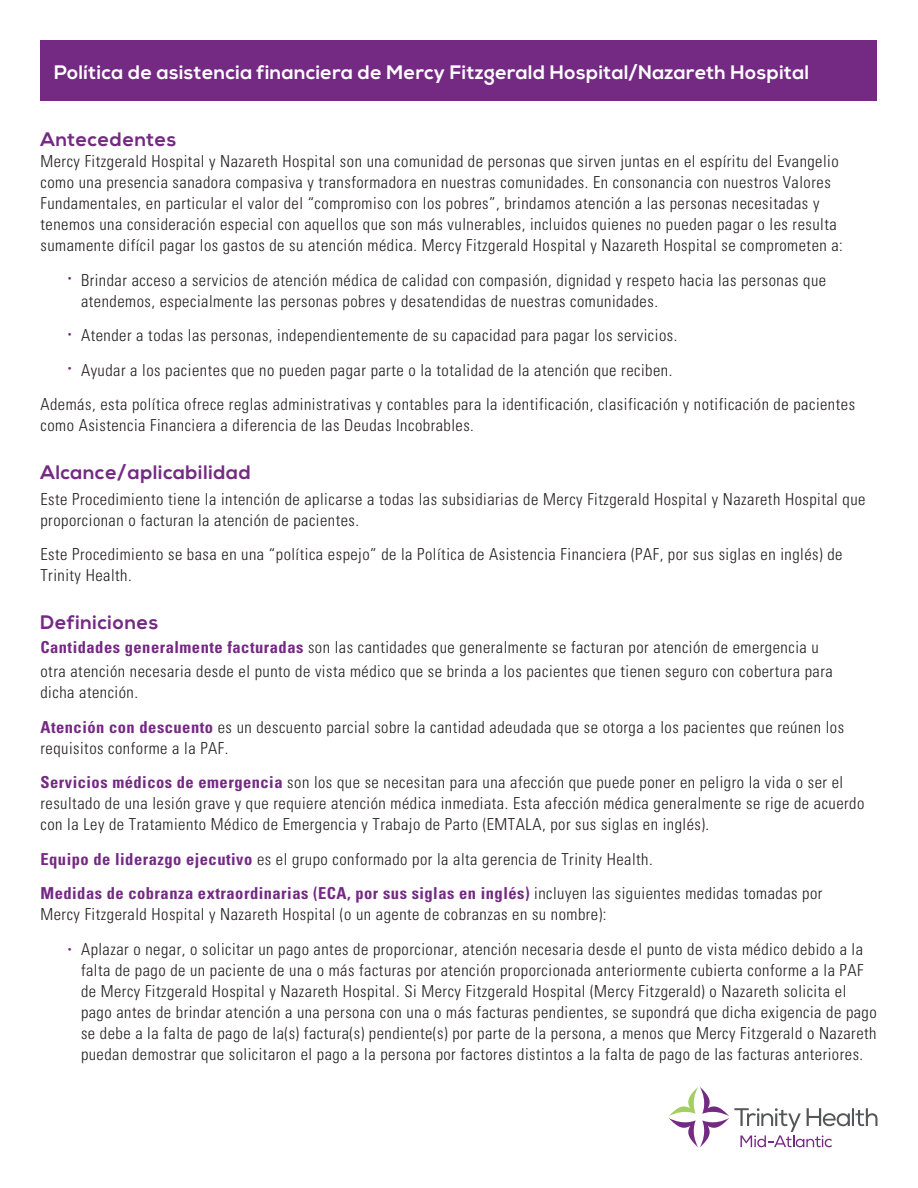
<style>
.page{position:relative;width:918px;height:1188px;background:#fff}
.page>*{position:absolute;margin:0;border:0;box-sizing:border-box;transform-origin:0 0}
.t1{font:700 19.5px "Nexa";letter-spacing:.02em;color:#fff}
.t2{font:700 19.5px "Nexa";letter-spacing:.03em;color:#742983}
.t3{font:300 condensed 16.5px/21px "Univers LT Std";letter-spacing:.03em;color:#231f20}
.s1{font-weight:700;color:#742983}
</style>
<div class="page">
<div style="left:40px;top:40px;width:838px;height:61px;background:#742983"></div>
<svg style="left:669px;top:1087px;width:209px;height:61px"></svg>
<p class="t1" style="left:54px;top:61px;width:757px">Política de asistencia financiera de Mercy Fitzgerald Hospital/Nazareth Hospital</p>
<p class="t2" style="left:40px;top:128px;width:137px">Antecedentes</p>
<p class="t3" style="left:40px;top:151px;width:804px">Mercy Fitzgerald Hospital y Nazareth Hospital son una comunidad de personas que sirven juntas en el espíritu del Evangelio como una presencia sanadora compasiva y transformadora en nuestras comunidades. En consonancia con nuestros Valores Fundamentales, en particular el valor del “compromiso con los pobres”, brindamos atención a las personas necesitadas y tenemos una consideración especial con aquellos que son más vulnerables, incluidos quienes no pueden pagar o les resulta sumamente difícil pagar los gastos de su atención médica. Mercy Fitzgerald Hospital y Nazareth Hospital se comprometen a:</p>
<p class="t3" style="left:81px;top:269px;width:747px;text-indent:-14px"><sup>•</sup> Brindar acceso a servicios de atención médica de calidad con compasión, dignidad y respeto hacia las personas que atendemos, especialmente las personas pobres y desatendidas de nuestras comunidades.</p>
<p class="t3" style="left:68px;top:325px;width:611px"><sup>•</sup> Atender a todas las personas, independientemente de su capacidad para pagar los servicios.</p>
<p class="t3" style="left:68px;top:359px;width:606px"><sup>•</sup> Ayudar a los pacientes que no pueden pagar parte o la totalidad de la atención que reciben.</p>
<p class="t3" style="left:40px;top:394px;width:816px">Además, esta política ofrece reglas administrativas y contables para la identificación, clasificación y notificación de pacientes como Asistencia Financiera a diferencia de las Deudas Incobrables.</p>
<p class="t2" style="left:40px;top:461px;width:212px">Alcance/aplicabilidad</p>
<p class="t3" style="left:40px;top:488px;width:827px">Este Procedimiento tiene la intención de aplicarse a todas las subsidiarias de Mercy Fitzgerald Hospital y Nazareth Hospital que proporcionan o facturan la atención de pacientes.</p>
<p class="t3" style="left:40px;top:544px;width:804px">Este Procedimiento se basa en una “política espejo” de la Política de Asistencia Financiera (PAF, por sus siglas en inglés) de<br>Trinity Health.</p>
<p class="t2" style="left:40px;top:611px;width:119px">Definiciones</p>
<p class="t3" style="left:40px;top:635px;width:794px;line-height:24px"><span class="s1">Cantidades generalmente facturadas</span> son las cantidades que generalmente se facturan por atención de emergencia u otra atención necesaria desde el punto de vista médico que se brinda a los pacientes que tienen seguro con cobertura para</p>
<p class="t3" style="left:40px;top:682px;width:99px">dicha atención.</p>
<p class="t3" style="left:40px;top:716px;width:805px"><span class="s1">Atención con descuento</span> es un descuento parcial sobre la cantidad adeudada que se otorga a los pacientes que reúnen los requisitos conforme a la PAF.</p>
<p class="t3" style="left:40px;top:772px;width:825px"><span class="s1">Servicios médicos de emergencia</span> son los que se necesitan para una afección que puede poner en peligro la vida o ser el resultado de una lesión grave y que requiere atención médica inmediata. Esta afección médica generalmente se rige de acuerdo con la Ley de Tratamiento Médico de Emergencia y Trabajo de Parto (EMTALA, por sus siglas en inglés).</p>
<p class="t3" style="left:40px;top:848px;width:614px"><span class="s1">Equipo de liderazgo ejecutivo</span> es el grupo conformado por la alta gerencia de Trinity Health.</p>
<p class="t3" style="left:40px;top:883px;width:784px"><span class="s1">Medidas de cobranza extraordinarias (ECA, por sus siglas en inglés)</span> incluyen las siguientes medidas tomadas por<br>Mercy Fitzgerald Hospital y Nazareth Hospital (o un agente de cobranzas en su nombre):</p>
<p class="t3" style="left:81px;top:938px;width:797px;text-indent:-14px"><sup>•</sup> Aplazar o negar, o solicitar un pago antes de proporcionar, atención necesaria desde el punto de vista médico debido a la falta de pago de un paciente de una o más facturas por atención proporcionada anteriormente cubierta conforme a la PAF de Mercy Fitzgerald Hospital y Nazareth Hospital. Si Mercy Fitzgerald Hospital (Mercy Fitzgerald) o Nazareth solicita el pago antes de brindar atención a una persona con una o más facturas pendientes, se supondrá que dicha exigencia de pago se debe a la falta de pago de la(s) factura(s) pendiente(s) por parte de la persona, a menos que Mercy Fitzgerald o Nazareth puedan demostrar que solicitaron el pago a la persona por factores distintos a la falta de pago de las facturas anteriores.</p>
</div>
